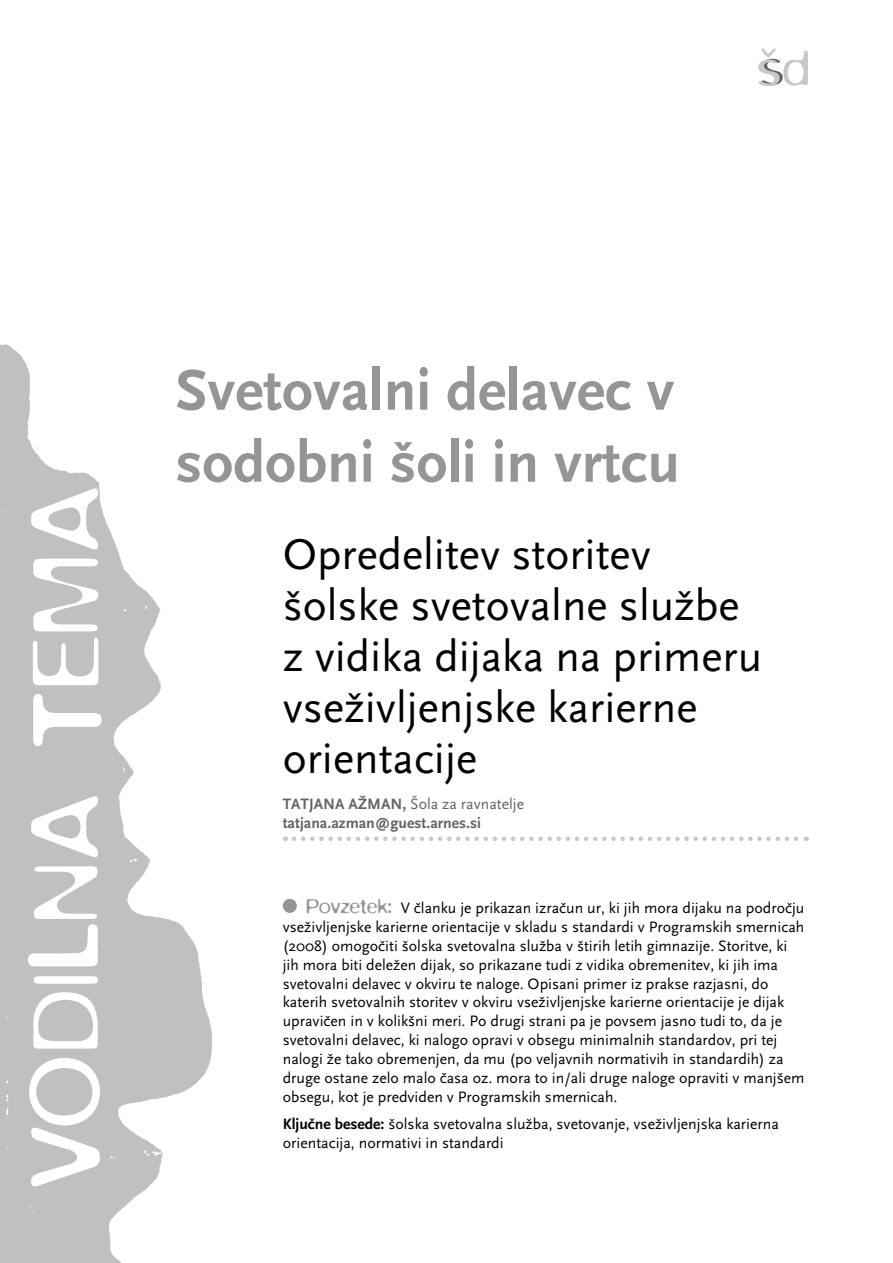
<style>
.page{position:relative;width:893px;height:1263px;background:#fff}
.page>*{position:absolute;margin:0;border:0;box-sizing:border-box;transform-origin:0 0}
.t1{font:300 106.8px "Blur";color:#fff}
.t2{font:700 60px/72px "AE Scala Sans";color:#939598}
.t3{font:45px/51px "AE Scala Sans";color:#000}
.t4{font:15.75px/18.9px "AE Scala Sans";color:#000}
.t5{font:700 15.75px/18.9px "AE Scala Sans";color:#636466}
.s1{font-weight:400}
.s2{font-family:"Blur";font-weight:300;font-size:22.5px;color:#939598}
.s3{font-weight:700}
</style>
<div class="page">
<svg style="left:758px;top:48px;width:50px;height:38px"></svg>
<img style="left:0;top:344px;width:212px;height:919px">
<svg style="left:294px;top:836px;width:513px;height:5px"></svg>
<div style="left:283px;top:899px;width:14px;height:14px;background:#939598;border-radius:50%"></div>
<h1 class="t1" style="left:6px;top:1188px;width:704px;rotate:-90deg">VODILNA TEMA</h1>
<h2 class="t2" style="left:175px;top:356px;width:506px">Svetovalni delavec v sodobni šoli in vrtcu</h2>
<h3 class="t3" style="left:283px;top:530px;width:481px">Opredelitev storitev šolske svetovalne službe z vidika dijaka na primeru vseživljenjske karierne orientacije</h3>
<p class="t5" style="left:283px;top:795px;width:43px">Tatjana</p>
<p class="t5" style="left:348px;top:795px;width:21px">Ažman</p>
<p class="t5" style="left:283px;top:795px;width:243px;text-indent:120px">, <span class="s1">Šola za ravnatelje </span>tatjana.azman@guest.arnes.si</p>
<p class="t4" style="left:283px;top:899px;width:523px;text-indent:23px"><span class="s2">Povzetek:</span> V članku je prikazan izračun ur, ki jih mora dijaku na področju vseživljenjske karierne orientacije v skladu s standardi v Programskih smernicah (2008) omogočiti šolska svetovalna služba v štirih letih gimnazije. Storitve, ki jih mora biti deležen dijak, so prikazane tudi z vidika obremenitev, ki jih ima svetovalni delavec v okviru te naloge. Opisani primer iz prakse razjasni, do katerih svetovalnih storitev v okviru vseživljenjske karierne orientacije je dijak upravičen in v kolikšni meri. Po drugi strani pa je povsem jasno tudi to, da je svetovalni delavec, ki nalogo opravi v obsegu minimalnih standardov, pri tej nalogi že tako obremenjen, da mu (po veljavnih normativih in standardih) za druge ostane zelo malo časa oz. mora to in/ali druge naloge opraviti v manjšem obsegu, kot je predviden v Programskih smernicah.</p>
<p class="t4" style="left:283px;top:1115px;width:498px"><span class="s3">Ključne besede:</span> šolska svetovalna služba, svetovanje, vseživljenjska karierna orientacija, normativi in standardi</p>
</div>
